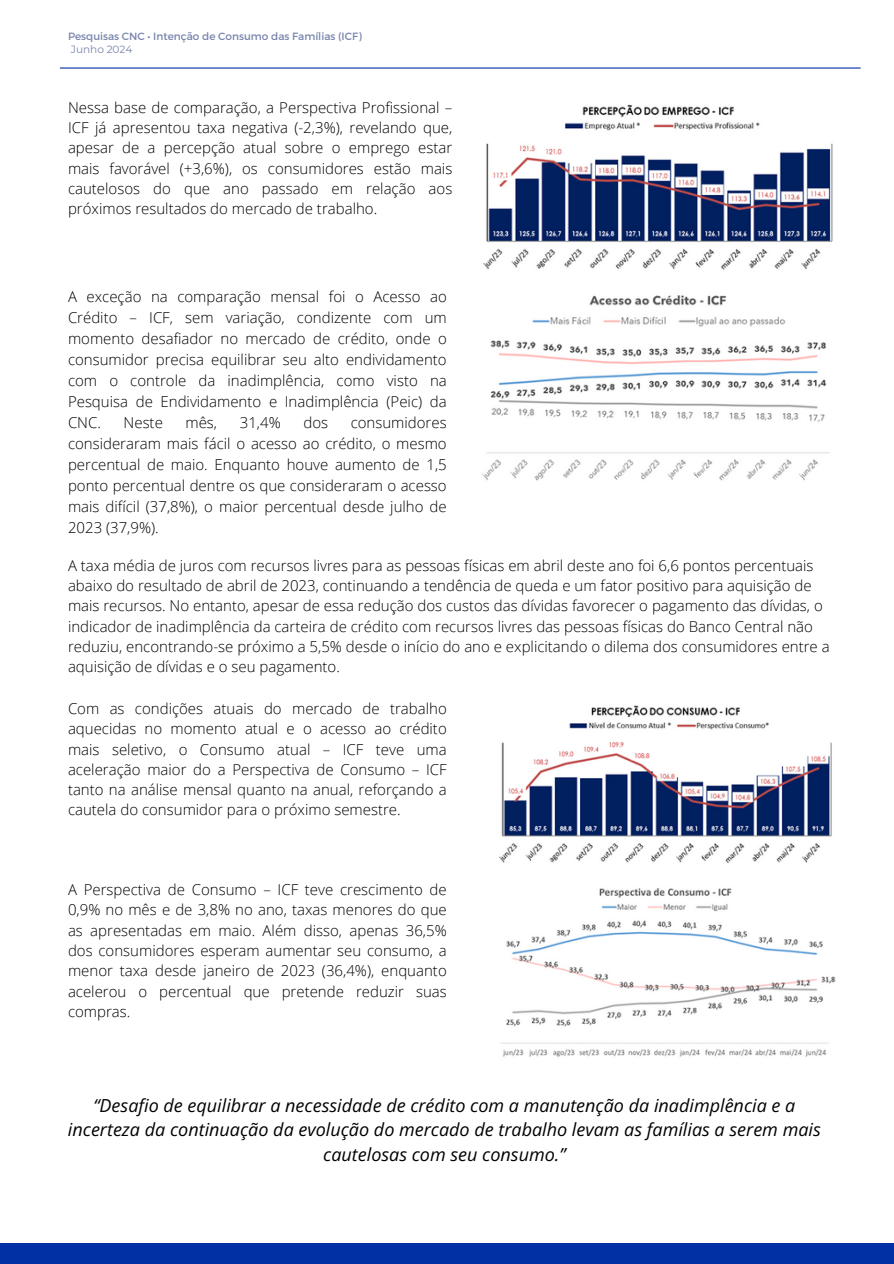
<style>
.page{position:relative;width:894px;height:1264px;background:#fff}
.page>*{position:absolute;margin:0;border:0;box-sizing:border-box;transform-origin:0 0}
.t1{font:italic 18px/24.8px "Open Sans";color:#000;text-align:center}
.t2{font:300 15px/20.2px "Open Sans";color:#000;text-align:justify}
.t3{font:10.5px "Montserrat";color:#7784ac}
</style>
<div class="page">
<div style="left:0;top:1243px;width:893px;height:20px;background:#0130a4"></div>
<hr style="left:60px;top:67px;width:800px;height:2px;background:#0130a4">
<img style="left:483px;top:104px;width:350px;height:166px">
<img style="left:482px;top:295px;width:348px;height:186px">
<img style="left:499px;top:705px;width:333px;height:159px">
<img style="left:501px;top:888px;width:335px;height:169px">
<p class="t3" style="left:68px;top:29px;width:295px">Pesquisas CNC • Intenção de Consumo das Famílias (ICF)</p>
<h2 class="t3" style="left:71px;top:43px;width:63px">Junho 2024</h2>
<h2 class="t2" style="left:68px;top:97px;width:386px">Nessa base de comparação, a Perspectiva Profissional – ICF já apresentou taxa negativa (-2,3%), revelando que, apesar de a percepção atual sobre o emprego estar mais favorável (+3,6%), os consumidores estão mais cautelosos do que ano passado em relação aos próximos resultados do mercado de trabalho.</h2>
<p class="t2" style="left:68px;top:285px;width:380px;line-height:21px">A exceção na comparação mensal foi o Acesso ao Crédito – ICF, sem variação, condizente com um momento desafiador no mercado de crédito, onde o consumidor precisa equilibrar seu alto endividamento com o controle da inadimplência, como visto na Pesquisa de Endividamento e Inadimplência (Peic) da CNC.</p>
<p class="t2" style="left:124px;top:412px;width:41px">Neste</p>
<p class="t2" style="left:185px;top:412px;width:33px">mês,</p>
<p class="t2" style="left:240px;top:412px;width:42px">31,4%</p>
<p class="t2" style="left:303px;top:412px;width:26px">dos</p>
<p class="t2" style="left:68px;top:411px;width:380px;line-height:21px;text-indent:282px">consumidores consideraram mais fácil o acesso ao crédito, o mesmo percentual de maio. Enquanto houve aumento de 1,5 ponto percentual dentre os que consideraram o acesso mais difícil (37,8%), o maior percentual desde julho de 2023 (37,9%).</p>
<h2 class="t2" style="left:68px;top:555px;width:763px;text-align:left">A taxa média de juros com recursos livres para as pessoas físicas em abril deste ano foi 6,6 pontos percentuais abaixo do resultado de abril de 2023, continuando a tendência de queda e um fator positivo para aquisição de mais recursos. No entanto, apesar de essa redução dos custos das dívidas favorecer o pagamento das dívidas, o indicador de inadimplência da carteira de crédito com recursos livres das pessoas físicas do Banco Central não reduziu, encontrando-se próximo a 5,5% desde o início do ano e explicitando o dilema dos consumidores entre a aquisição de dívidas e o seu pagamento.</h2>
<h2 class="t2" style="left:68px;top:698px;width:380px">Com as condições atuais do mercado de trabalho aquecidas no momento atual e o acesso ao crédito mais seletivo, o Consumo atual – ICF teve uma aceleração maior do a Perspectiva de Consumo – ICF tanto na análise mensal quanto na anual, reforçando a cautela do consumidor para o próximo semestre.</h2>
<p class="t2" style="left:68px;top:879px;width:380px">A Perspectiva de Consumo – ICF teve crescimento de 0,9% no mês e de 3,8% no ano, taxas menores do que as apresentadas em maio. Além disso, apenas 36,5% dos consumidores esperam aumentar seu consumo, a menor taxa desde janeiro de 2023 (36,4%), enquanto acelerou o percentual que pretende reduzir suas compras.</p>
<h1 class="t1" style="left:68px;top:1092px;width:754px">“Desafio de equilibrar a necessidade de crédito com a manutenção da inadimplência e a incerteza da continuação da evolução do mercado de trabalho levam as famílias a serem mais cautelosas com seu consumo.”</h1>
</div>
